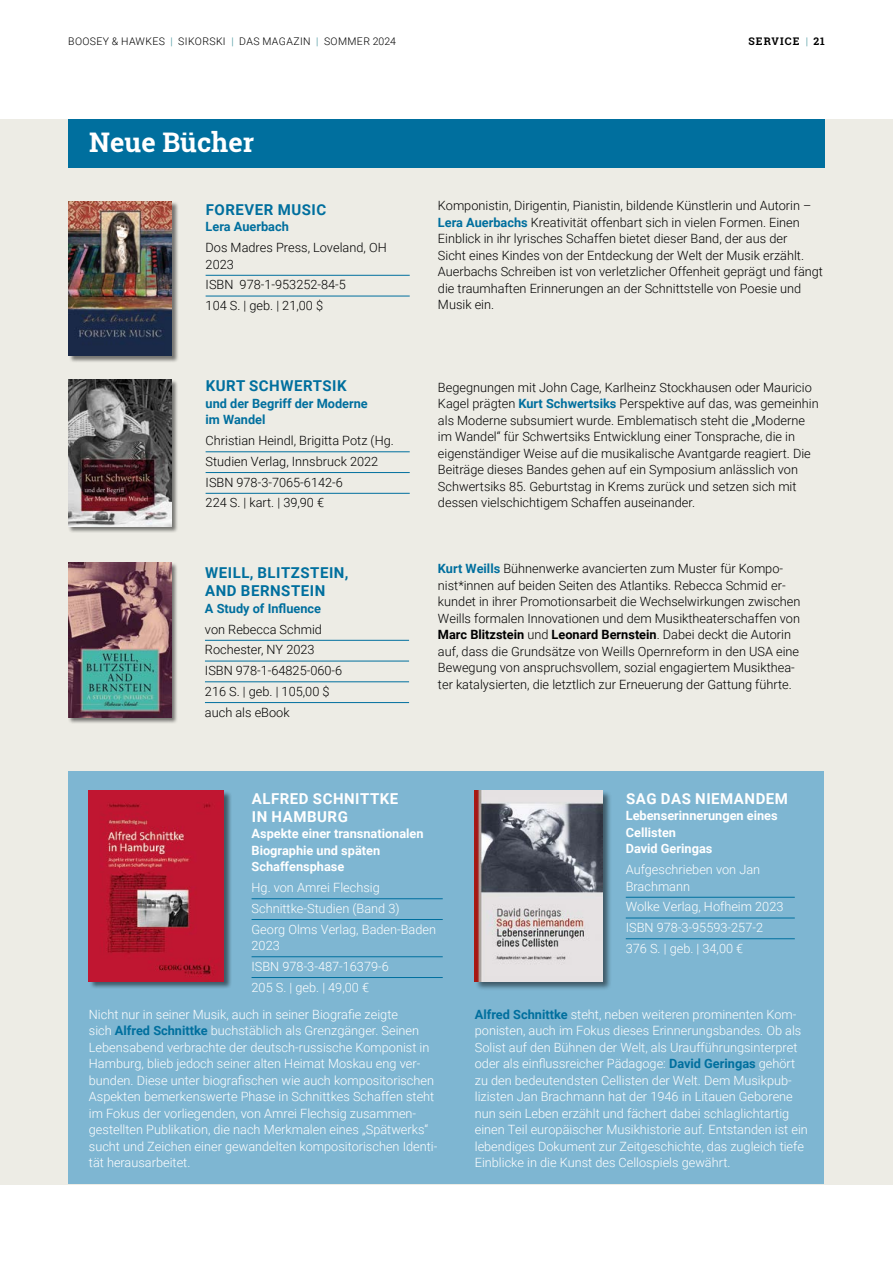
<style>
.page{position:relative;width:893px;height:1263px;background:#fff}
.page>*{position:absolute;margin:0;border:0;box-sizing:border-box;transform-origin:0 0}
.t1{font:700 27px "Roboto Slab";color:#fff}
.t2{font:700 15px/18px "Roboto";letter-spacing:.035em;color:#006f9e}
.t3{font:700 15px/18px "Roboto";letter-spacing:.035em;color:#fff}
.t4{font:300 12.75px/16.5px "Roboto";color:#000}
.t5{font:300 12.75px/16.5px "Roboto";color:#fff}
.t6{font:700 12.75px/16.5px "Roboto";color:#fff}
.t7{font:700 12.75px/16.5px "Roboto";color:#006f9e}
.t8{font:300 10.5px "Roboto";letter-spacing:.035em;color:#000}
.t9{font:700 10.5px "Roboto Slab";letter-spacing:.1em;color:#000}
.s1{color:#3a8e97}
.s2{font-family:"Roboto";font-weight:300;color:#3a8e97}
.s3{font-weight:700;color:#006f9e}
.s4{font-weight:700}
</style>
<div class="page">
<div style="left:0;top:119px;width:893px;height:1065px;background:#edece5"></div>
<div style="left:68px;top:119px;width:757px;height:49px;background:#006f9e"></div>
<div style="left:68px;top:771px;width:756px;height:413px;background:#7eb6d2"></div>
<div style="left:474px;top:790px;width:138px;height:201px;background:#000;opacity:.5"></div>
<img style="left:475px;top:790px;width:127px;height:191px">
<div style="left:89px;top:791px;width:143px;height:198px;background:#000;opacity:.5"></div>
<img style="left:89px;top:790px;width:134px;height:191px">
<hr style="left:252px;top:898px;width:191px;height:1px;background:#006f9e">
<hr style="left:252px;top:919px;width:191px;height:1px;background:#006f9e">
<hr style="left:252px;top:956px;width:191px;height:1px;background:#006f9e">
<hr style="left:252px;top:977px;width:191px;height:1px;background:#006f9e">
<hr style="left:626px;top:897px;width:169px;height:1px;background:#006f9e">
<hr style="left:626px;top:918px;width:169px;height:1px;background:#006f9e">
<hr style="left:626px;top:938px;width:169px;height:1px;background:#006f9e">
<div style="left:68px;top:201px;width:111px;height:162px;background:#000;opacity:.5"></div>
<img style="left:68px;top:201px;width:103px;height:155px">
<hr style="left:206px;top:275px;width:204px;height:1px;background:#006f9e">
<hr style="left:206px;top:296px;width:204px;height:1px;background:#006f9e">
<div style="left:68px;top:562px;width:110px;height:162px;background:#000;opacity:.5"></div>
<img style="left:68px;top:562px;width:103px;height:155px">
<hr style="left:206px;top:451px;width:204px;height:1px;background:#006f9e">
<hr style="left:206px;top:472px;width:204px;height:1px;background:#006f9e">
<hr style="left:206px;top:493px;width:204px;height:1px;background:#006f9e">
<div style="left:68px;top:380px;width:110px;height:153px;background:#000;opacity:.5"></div>
<img style="left:68px;top:380px;width:103px;height:146px">
<hr style="left:205px;top:640px;width:204px;height:1px;background:#006f9e">
<hr style="left:205px;top:661px;width:204px;height:1px;background:#006f9e">
<hr style="left:205px;top:681px;width:204px;height:1px;background:#006f9e">
<hr style="left:205px;top:702px;width:204px;height:1px;background:#006f9e">
<p class="t8" style="left:68px;top:34px;width:329px">BOOSEY &amp; HAWKES <span class="s1">|</span> SIKORSKI <span class="s1">|</span> DAS MAGAZIN <span class="s1">|</span> SOMMER 2024</p>
<p class="t9" style="left:748px;top:34px;width:78px">SERVICE <span class="s2">|</span> 21</p>
<h1 class="t1" style="left:89px;top:123px;width:166px">Neue Bücher</h1>
<p class="t2" style="left:206px;top:200px;width:122px">FOREVER MUSIC</p>
<p class="t7" style="left:206px;top:218px;width:85px">Lera Auerbach</p>
<p class="t4" style="left:206px;top:239px;width:183px">Dos Madres Press, Loveland, OH<br>2023</p>
<p class="t4" style="left:206px;top:274px;width:142px;line-height:20.7px">ISBN 978-1-953252-84-5<br>104 S. | geb. | 21,00 $</p>
<p class="t2" style="left:206px;top:376px;width:142px">KURT SCHWERTSIK</p>
<p class="t7" style="left:206px;top:395px;width:164px">und der Begriff der Moderne im Wandel</p>
<p class="t4" style="left:206px;top:430px;width:190px;line-height:20.7px">Christian Heindl, Brigitta Potz (Hg.<br>Studien Verlag, Innsbruck 2022<br>ISBN 978-3-7065-6142-6<br>224 S. | kart. | 39,90 €</p>
<p class="t2" style="left:205px;top:563px;width:145px">WEILL, BLITZSTEIN,<br>AND BERNSTEIN</p>
<p class="t7" style="left:205px;top:600px;width:118px">A Study of Influence</p>
<p class="t4" style="left:205px;top:618px;width:139px;line-height:20.7px">von Rebecca Schmid<br>Rochester, NY 2023<br>ISBN 978-1-64825-060-6<br>216 S. | geb. | 105,00 $ auch als eBook</p>
<p class="t4" style="left:438px;top:197px;width:387px">Komponistin, Dirigentin, Pianistin, bildende Künstlerin und Autorin – <span class="s3">Lera Auerbachs</span> Kreativität offenbart sich in vielen Formen. Einen Einblick in ihr lyrisches Schaffen bietet dieser Band, der aus der<br>Sicht eines Kindes von der Entdeckung der Welt der Musik erzählt.<br>Auerbachs Schreiben ist von verletzlicher Offenheit geprägt und fängt die traumhaften Erinnerungen an der Schnittstelle von Poesie und Musik ein.</p>
<p class="t4" style="left:438px;top:378px;width:382px">Begegnungen mit John Cage, Karlheinz Stockhausen oder Mauricio Kagel prägten <span class="s3">Kurt Schwertsiks</span> Perspektive auf das, was gemeinhin als Moderne subsumiert wurde. Emblematisch steht die „Moderne im Wandel“ für Schwertsiks Entwicklung einer Tonsprache, die in eigenständiger Weise auf die musikalische Avantgarde reagiert. Die Beiträge dieses Bandes gehen auf ein Symposium anlässlich von Schwertsiks 85. Geburtstag in Krems zurück und setzen sich mit dessen vielschichtigem Schaffen auseinander.</p>
<p class="t4" style="left:438px;top:560px;width:364px"><span class="s3">Kurt Weills</span> Bühnenwerke avancierten zum Muster für Kompo&shy;nist*innen auf beiden Seiten des Atlantiks. Rebecca Schmid er&shy;kundet in ihrer Promotionsarbeit die Wechselwirkungen zwischen Weills formalen Innovationen und dem Musiktheaterschaffen von <span class="s4">Marc Blitzstein</span> und <span class="s4">Leonard Bernstein</span>. Dabei deckt die Autorin auf, dass die Grundsätze von Weills Opernreform in den USA eine Bewegung von anspruchsvollem, sozial engagiertem Musikthea&shy;ter katalysierten, die letztlich zur Erneuerung der Gattung führte.</p>
<p class="t3" style="left:252px;top:789px;width:148px">ALFRED SCHNITTKE<br>IN HAMBURG</p>
<p class="t6" style="left:252px;top:825px;width:174px">Aspekte einer transnationalen<br>Biographie und späten<br>Schaffensphase</p>
<p class="t5" style="left:252px;top:877px;width:186px;line-height:20.7px">Hg. von Amrei Flechsig<br>Schnittke-Studien (Band 3)<br>Georg Olms Verlag, Baden-Baden</p>
<p class="t5" style="left:252px;top:935px;width:139px;line-height:20.7px">2023<br>ISBN 978-3-487-16379-6<br>205 S. | geb. | 49,00 €</p>
<p class="t5" style="left:89px;top:1005px;width:350px">Nicht nur in seiner Musik, auch in seiner Biografie zeigte<br>sich <span class="s3">Alfred Schnittke</span> buchstäblich als Grenzgänger. Seinen Lebensabend verbrachte der deutsch-russische Komponist in Hamburg, blieb jedoch seiner alten Heimat Moskau eng ver&shy;bunden. Diese unter biografischen wie auch kompositorischen Aspekten bemerkenswerte Phase in Schnittkes Schaffen steht im Fokus der vorliegenden, von Amrei Flechsig zusammen&shy;gestellten Publikation, die nach Merkmalen eines „Spätwerks“ sucht und Zeichen einer gewandelten kompositorischen Identi&shy;tät herausarbeitet.</p>
<p class="t3" style="left:626px;top:789px;width:164px">SAG DAS NIEMANDEM</p>
<p class="t6" style="left:626px;top:807px;width:153px">Lebenserinnerungen eines<br>Cellisten<br>David Geringas</p>
<p class="t5" style="left:626px;top:861px;width:136px">Aufgeschrieben von Jan<br>Brachmann</p>
<p class="t5" style="left:626px;top:896px;width:159px;line-height:20.7px">Wolke Verlag, Hofheim 2023<br>ISBN 978-3-95593-257-2<br>376 S. | geb. | 34,00 €</p>
<p class="t5" style="left:475px;top:1005px;width:335px"><span class="s3">Alfred Schnittke</span> steht, neben weiteren prominenten Kom&shy;ponisten, auch im Fokus dieses Erinnerungsbandes. Ob als Solist auf den Bühnen der Welt, als Uraufführungsinterpret oder als einflussreicher Pädagoge: <span class="s3">David Geringas</span> gehört zu den bedeutendsten Cellisten der Welt. Dem Musikpub&shy;lizisten Jan Brachmann hat der 1946 in Litauen Geborene nun sein Leben erzählt und fächert dabei schlaglichtartig einen Teil europäischer Musikhistorie auf. Entstanden ist ein lebendiges Dokument zur Zeitgeschichte, das zugleich tiefe Einblicke in die Kunst des Cellospiels gewährt.</p>
</div>
